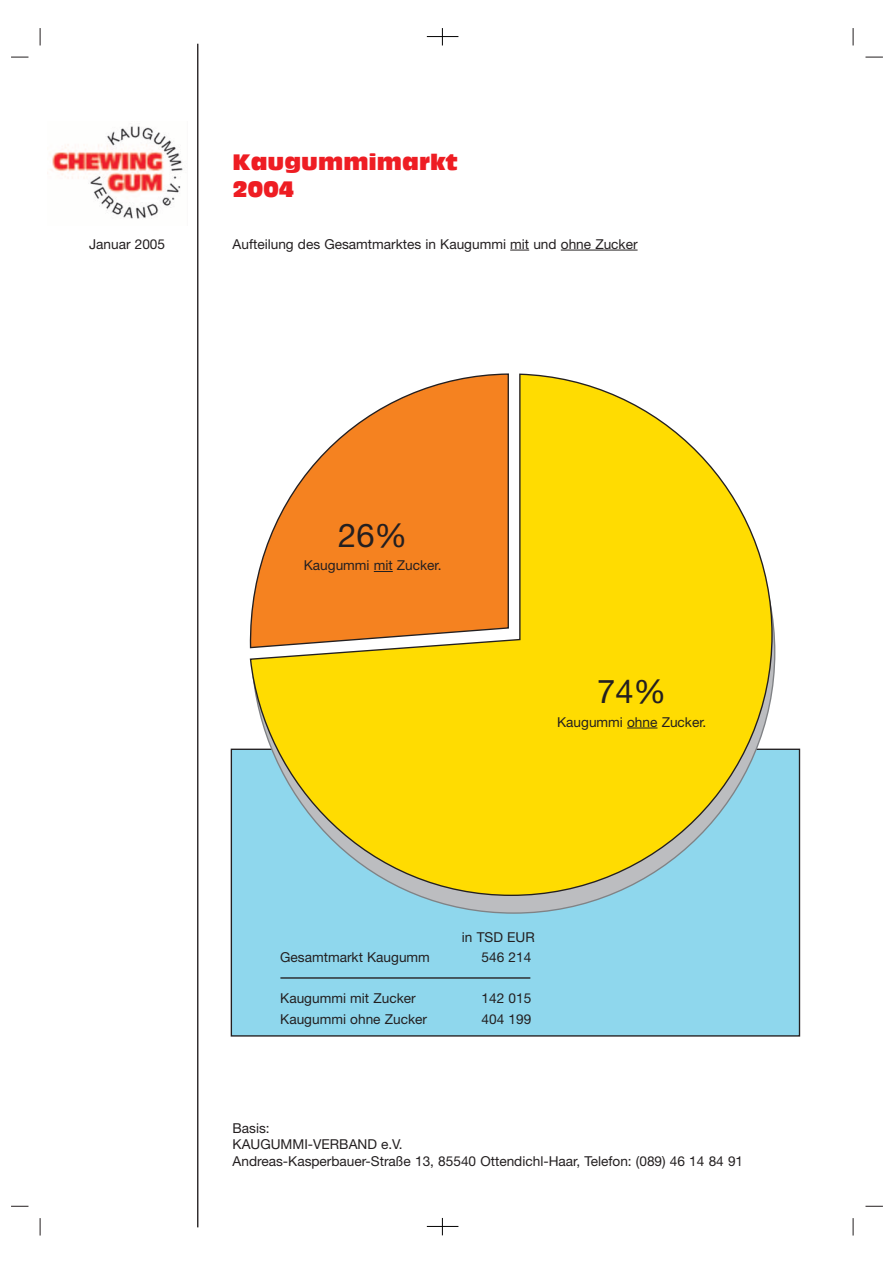
<style>
.page{position:relative;width:893px;height:1263px;background:#fff}
.page>*{position:absolute;margin:0;border:0;box-sizing:border-box;transform-origin:0 0}
.t1{font:32.7px "Helvetica Neue";color:#231f20}
.t2{font:21.9px/27.3px "Antique Olive Compact";color:#ee1d23}
.t3{font:13.65px/16.4px "Helvetica Neue";color:#231f20}
</style>
<div class="page">
<hr style="left:427px;top:36px;width:31px;height:1px;background:#000">
<svg style="left:442px;top:28px;width:1px;height:17px"></svg>
<hr style="left:427px;top:1226px;width:31px;height:1px;background:#000">
<svg style="left:442px;top:1218px;width:1px;height:17px"></svg>
<svg style="left:40px;top:28px;width:1px;height:17px"></svg>
<svg style="left:852px;top:28px;width:1px;height:17px"></svg>
<svg style="left:40px;top:1218px;width:1px;height:17px"></svg>
<svg style="left:852px;top:1218px;width:1px;height:17px"></svg>
<svg style="left:11px;top:57px;width:17px;height:1px"></svg>
<svg style="left:11px;top:1206px;width:17px;height:1px"></svg>
<svg style="left:865px;top:57px;width:17px;height:1px"></svg>
<svg style="left:865px;top:1206px;width:17px;height:1px"></svg>
<hr style="left:197px;top:44px;width:1px;height:1183px;background:#231f20">
<img style="left:50px;top:126px;width:133px;height:93px">
<svg style="left:510px;top:250px;width:19px;height:1px"></svg>
<hr style="left:561px;top:250px;width:76px;height:1px;background:#231f20">
<div style="left:231px;top:749px;width:568px;height:287px;background:#8fd7ed"></div>
<svg style="left:421px;top:617px;width:355px;height:297px"></svg>
<svg style="left:249px;top:373px;width:524px;height:524px"></svg>
<svg style="left:374px;top:571px;width:19px;height:1px"></svg>
<hr style="left:627px;top:728px;width:30px;height:1px;background:#231f20">
<hr style="left:280px;top:977px;width:250px;height:2px;background:#231f20">
<p class="t3" style="left:89px;top:237px;width:77px">Januar 2005</p>
<h2 class="t2" style="left:232px;top:150px;width:227px">Kaugummimarkt<br>2004</h2>
<p class="t3" style="left:232px;top:237px;width:406px">Aufteilung des Gesamtmarktes in Kaugummi mit und ohne Zucker</p>
<h1 class="t1" style="left:338px;top:524px;width:71px">26%</h1>
<p class="t3" style="left:304px;top:558px;width:139px">Kaugummi mit Zucker.</p>
<h1 class="t1" style="left:597px;top:680px;width:71px">74%</h1>
<p class="t3" style="left:557px;top:715px;width:151px">Kaugummi ohne Zucker.</p>
<p class="t3" style="left:462px;top:930px;width:74px">in TSD EUR</p>
<p class="t3" style="left:280px;top:951px;width:151px">Gesamtmarkt Kaugumm</p>
<p class="t3" style="left:481px;top:951px;width:51px">546 214</p>
<p class="t3" style="left:280px;top:992px;width:137px">Kaugummi mit Zucker</p>
<p class="t3" style="left:481px;top:992px;width:51px">142 015</p>
<p class="t3" style="left:280px;top:1012px;width:148px">Kaugummi ohne Zucker</p>
<p class="t3" style="left:481px;top:1012px;width:51px">404 199</p>
<p class="t3" style="left:232px;top:1121px;width:512px">Basis:<br>KAUGUMMI-VERBAND e.V.<br>Andreas-Kasperbauer-Straße 13, 85540 Ottendichl-Haar, Telefon: (089) 46 14 84 91</p>
</div>
